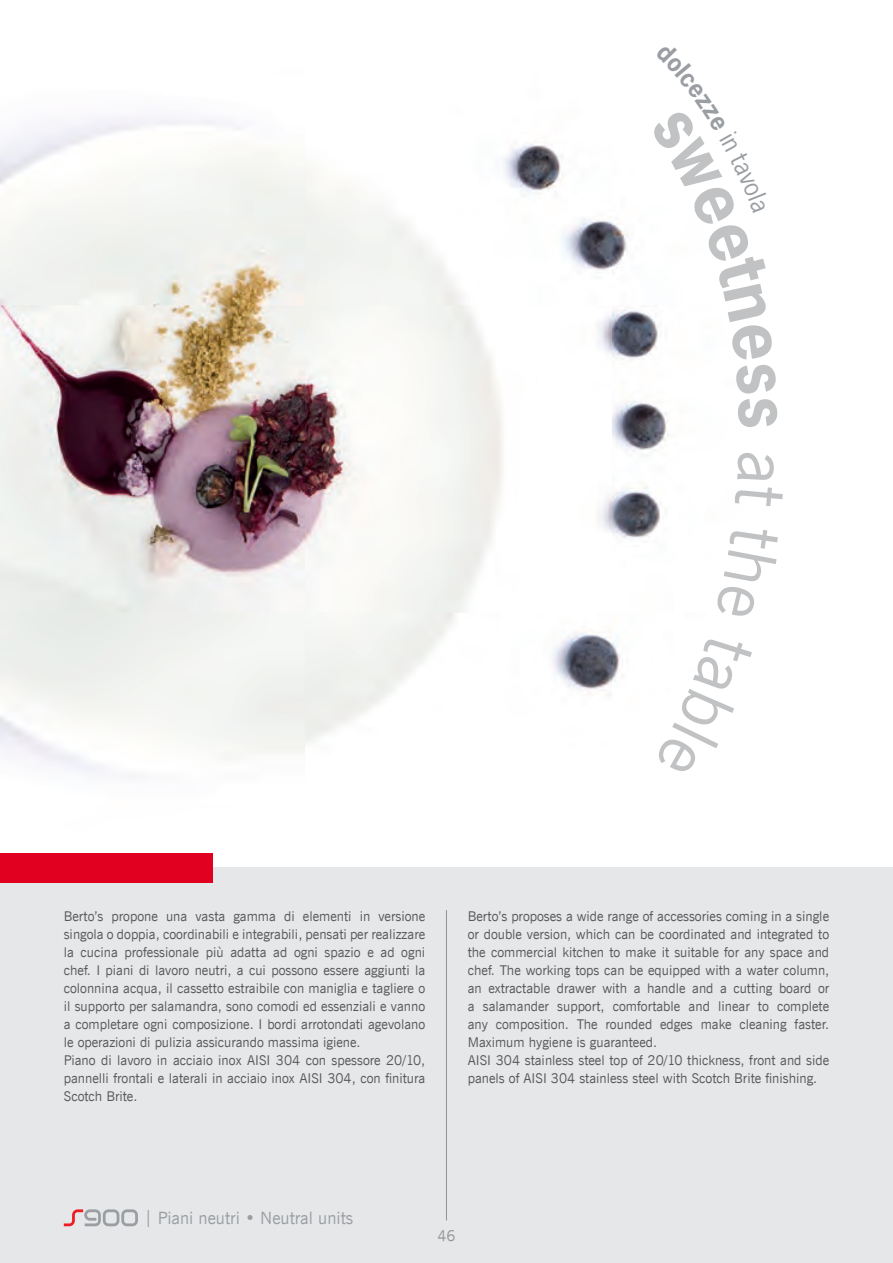
<style>
.page{position:relative;width:893px;height:1263px;background:#fff}
.page>*{position:absolute;margin:0;border:0;box-sizing:border-box;transform-origin:0 0}
.t1{font:16.95px "News Gothic BT";color:#9a9ea2}
.t2{font:15px "News Gothic BT";color:#939598}
.t3{font:13.5px/18px "News Gothic BT";color:#57585a}
</style>
<div class="page">
<img style="left:0;top:116px;width:669px;height:657px">
<div style="left:0;top:867px;width:893px;height:396px;background:#e6e7e9"></div>
<div style="left:0;top:853px;width:213px;height:29px;background:#e10020"></div>
<svg style="left:64px;top:1209px;width:74px;height:17px"></svg>
<hr style="left:446px;top:910px;width:1px;height:310px;background:#939598">
<svg style="left:654px;top:633px;width:15px;height:140px"></svg>
<svg style="left:650px;top:116px;width:19px;height:311px"></svg>
<p class="t3" style="left:64px;top:907px;width:363px">Berto’s propone una vasta gamma di elementi in versione singola o doppia, coordinabili e integrabili, pensati per realizzare la cucina professionale più adatta ad ogni spazio e ad ogni chef. I piani di lavoro neutri, a cui possono essere aggiunti la colonnina acqua, il cassetto estraibile con maniglia e tagliere o il supporto per salamandra, sono comodi ed essenziali e vanno a completare ogni composizione. I bordi arrotondati agevolano le operazioni di pulizia assicurando massima igiene.<br>Piano di lavoro in acciaio inox AISI 304 con spessore 20/10, pannelli frontali e laterali in acciaio inox AISI 304, con finitura Scotch Brite.</p>
<p class="t3" style="left:468px;top:907px;width:363px">Berto’s proposes a wide range of accessories coming in a single or double version, which can be coordinated and integrated to the commercial kitchen to make it suitable for any space and chef. The working tops can be equipped with a water column, an extractable drawer with a handle and a cutting board or a salamander support, comfortable and linear to complete any composition. The rounded edges make cleaning faster.<br>Maximum hygiene is guaranteed.<br>AISI 304 stainless steel top of 20/10 thickness, front and side panels of AISI 304 stainless steel with Scotch Brite finishing.</p>
<p class="t1" style="left:144px;top:1208px;width:211px">| Piani neutri • Neutral units</p>
<p class="t2" style="left:437px;top:1226px;width:20px">46</p>
</div>
